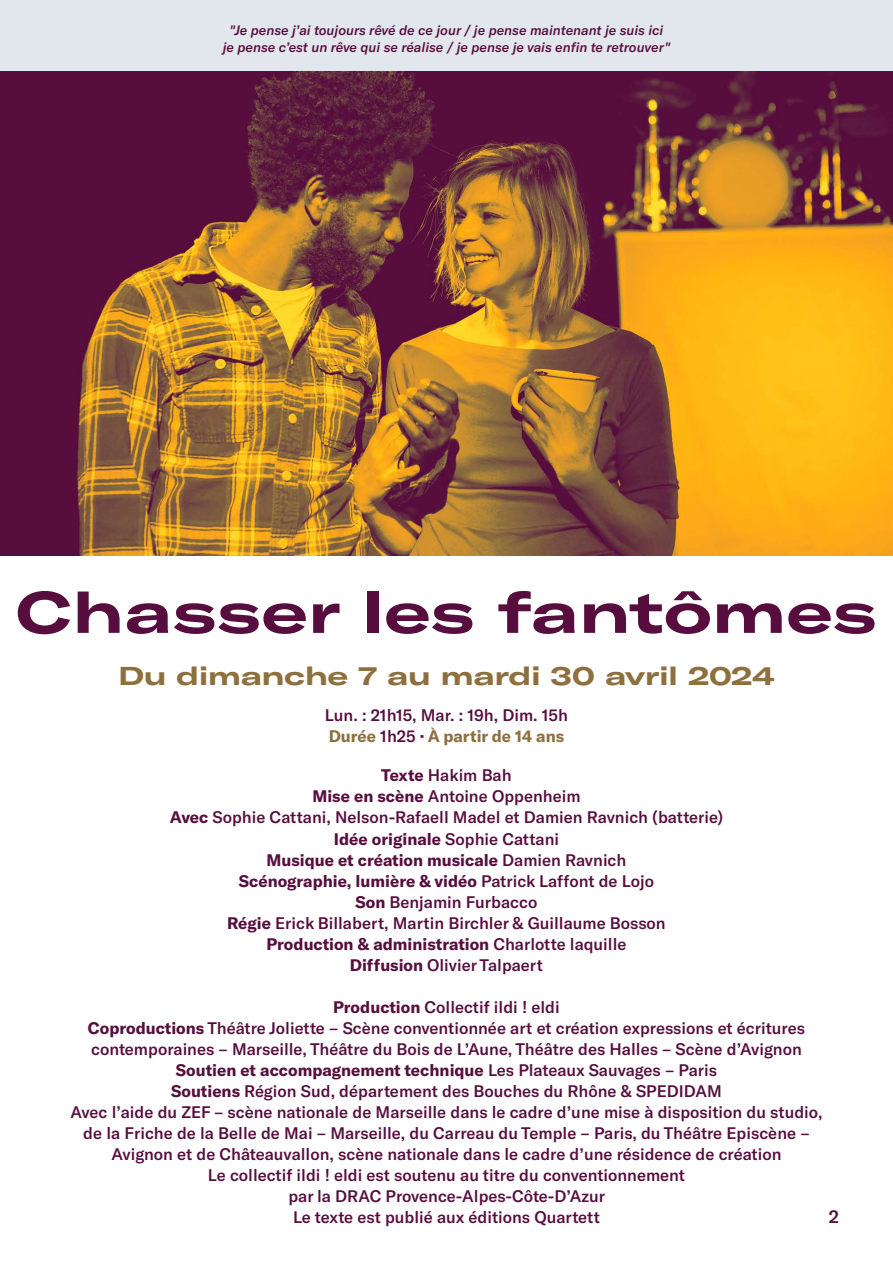
<style>
.page{position:relative;width:893px;height:1263px;background:#fff}
.page>*{position:absolute;margin:0;border:0;box-sizing:border-box;transform-origin:0 0}
.t1{font:700 expanded 57px "GT America";letter-spacing:.02em;color:#570e3e}
.t2{font:700 expanded 25.5px "GT America";color:#8e703e}
.t3{font:500 18px "GT America";color:#570e3e}
.t4{font:500 16.5px/21px "GT America";color:#570e3e;text-align:center}
.t5{font:italic 500 13.5px/16.5px "GT America";color:#570e3e;text-align:center}
.s1{font-weight:700;color:#8e703e}
.s2{font-weight:700}
</style>
<div class="page">
<div style="left:0;top:0;width:893px;height:142px;background:#e2e6ed"></div>
<img style="left:0;top:71px;width:893px;height:484px">
<p class="t5" style="left:223px;top:22px;width:449px">"Je pense j’ai toujours rêvé de ce jour / je pense maintenant je suis ici je pense c’est un rêve qui se réalise / je pense je vais enfin te retrouver"</p>
<h1 class="t1" style="left:17px;top:577px;width:861px">Chasser les fantômes</h1>
<h2 class="t2" style="left:119px;top:660px;width:657px">Du dimanche 7 au mardi 30 avril 2024</h2>
<p class="t4" style="left:325px;top:705px;width:245px;text-align:left">Lun. : 21h15, Mar. : 19h, Dim. 15h<br><span class="s1">Durée</span> 1h25 <span class="s2">·</span> <span class="s1">À partir de 14 ans</span></p>
<p class="t4" style="left:170px;top:765px;width:555px"><span class="s2">Texte</span> Hakim Bah<br><span class="s2">Mise en scène</span> Antoine Oppenheim<br><span class="s2">Avec</span> Sophie Cattani, Nelson-Rafaell Madel et Damien Ravnich (batterie)<br><span class="s2">Idée originale</span> Sophie Cattani<br><span class="s2">Musique et création musicale</span> Damien Ravnich<br><span class="s2">Scénographie, lumière &amp; vidéo</span> Patrick Laffont de Lojo<br><span class="s2">Son</span> Benjamin Furbacco<br><span class="s2">Régie</span> Erick Billabert, Martin Birchler &amp; Guillaume Bosson<br><span class="s2">Production &amp; administration</span> Charlotte laquille<br><span class="s2">Diffusion</span> Olivier Talpaert</p>
<p class="t4" style="left:70px;top:996px;width:753px"><span class="s2">Production</span> Collectif ildi ! eldi<br><span class="s2">Coproductions</span> Théâtre Joliette – Scène conventionnée art et création expressions et écritures contemporaines – Marseille, Théâtre du Bois de L’Aune, Théâtre des Halles – Scène d’Avignon <span class="s2">Soutien et accompagnement technique</span> Les Plateaux Sauvages – Paris<br><span class="s2">Soutiens</span> Région Sud, département des Bouches du Rhône &amp; SPEDIDAM<br>Avec l’aide du ZEF – scène nationale de Marseille dans le cadre d’une mise à disposition du studio, de la Friche de la Belle de Mai – Marseille, du Carreau du Temple – Paris, du Théâtre Episcène – Avignon et de Châteauvallon, scène nationale dans le cadre d’une résidence de création<br>Le collectif ildi ! eldi est soutenu au titre du conventionnement<br>par la DRAC Provence-Alpes-Côte-D’Azur<br>Le texte est publié aux éditions Quartett</p>
<p class="t3" style="left:829px;top:1206px;width:12px">2</p>
</div>
